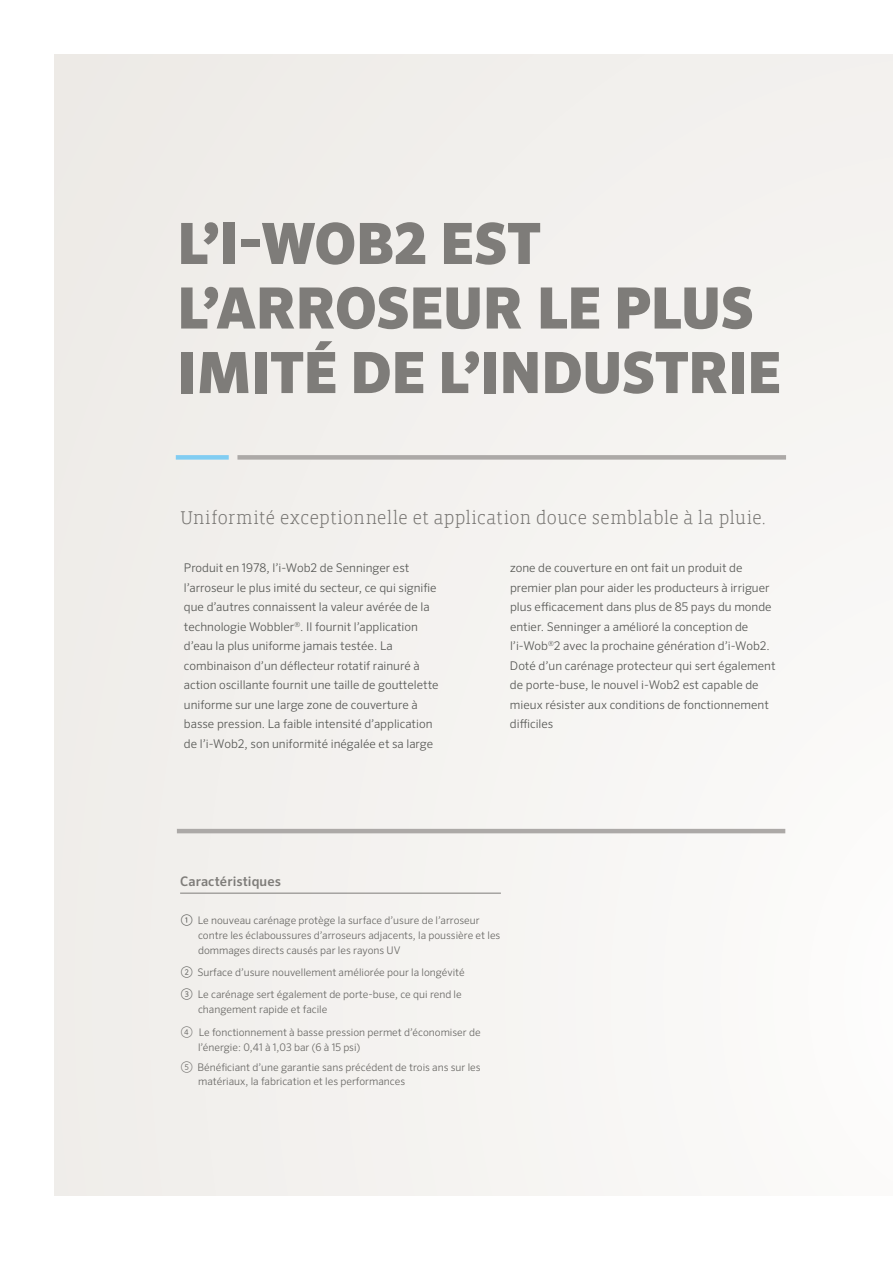
<style>
.page{position:relative;width:893px;height:1263px;background:#fff}
.page>*{position:absolute;margin:0;border:0;box-sizing:border-box;transform-origin:0 0}
.t1{font:900 57px/64.5px "Sero Pro";letter-spacing:-.01em;color:#7e7c79}
.t2{font:300 18.9px "Vista Slab";letter-spacing:-.01em;color:#777572}
.t3{font:500 13.2px "Sero Pro";letter-spacing:.01em;color:#7e7c79}
.t4{font:300 12px/19.5px "Sero Pro";color:#585956}
.t5{font:300 10.5px/15px "Sero Pro";color:#6a6966}
.s1{font-weight:400;font-size:12px;color:#585956}
.s2{font-size:12px;color:#585956}
.s3{font-size:12px}
</style>
<div class="page">
<div style="left:54px;top:54px;width:839px;height:1141px;background:#f3f1ef"></div>
<hr style="left:177px;top:829px;width:608px;height:4px;background:#aca9a7">
<div style="left:237px;top:455px;width:549px;height:5px;background:#aca9a7"></div>
<div style="left:176px;top:455px;width:53px;height:5px;background:#81cdf2"></div>
<hr style="left:180px;top:893px;width:321px;height:1px;background:#7e7c79">
<h1 class="t1" style="left:177px;top:213px;width:605px">L’I-WOB2 EST<br>L’ARROSEUR LE PLUS<br>IMITÉ DE L’INDUSTRIE</h1>
<h2 class="t2" style="left:180px;top:508px;width:587px">Uniformité exceptionnelle et application douce semblable à la pluie.</h2>
<p class="t4" style="left:184px;top:558px;width:256px">Produit en 1978, l’i-Wob2 de Senninger est l’arroseur le plus imité du secteur, ce qui signifie que d’autres connaissent la valeur avérée de la technologie Wobbler<sup>®</sup>. Il fournit l’application d’eau la plus uniforme jamais testée. La combinaison d’un déflecteur rotatif rainuré à action oscillante fournit une taille de gouttelette uniforme sur une large zone de couverture à basse pression. La faible intensité d’application de l’i-Wob2, son uniformité inégalée et sa large</p>
<p class="t4" style="left:510px;top:558px;width:267px">zone de couverture en ont fait un produit de premier plan pour aider les producteurs à irriguer plus efficacement dans plus de 85 pays du monde entier. Senninger a amélioré la conception de l’i-Wob<sup>®</sup>2 avec la prochaine génération d’i-Wob2.<br>Doté d’un carénage protecteur qui sert également de porte-buse, le nouvel i-Wob2 est capable de mieux résister aux conditions de fonctionnement difficiles</p>
<p class="t3" style="left:180px;top:873px;width:103px">Caractéristiques</p>
<p class="t5" style="left:198px;top:913px;width:304px;text-indent:-17px"><span class="s1">①</span> Le nouveau carénage protège la surface d’usure de l’arroseur contre les éclaboussures d’arroseurs adjacents, la poussière et les dommages directs causés par les rayons UV</p>
<p class="t5" style="left:181px;top:961px;width:286px;line-height:21.8px"><span class="s2">②</span> Surface d’usure nouvellement améliorée pour la longévité<br><span class="s2">③</span> Le carénage sert également de porte-buse, ce qui rend le</p>
<p class="t5" style="left:198px;top:1001px;width:131px">changement rapide et facile</p>
<p class="t5" style="left:198px;top:1025px;width:284px;text-indent:-17px"><span class="s3">④</span> Le fonctionnement à basse pression permet d’économiser de l’énergie: 0,41 à 1,03 bar (6 à 15 psi)</p>
<p class="t5" style="left:198px;top:1061px;width:284px;line-height:13.5px;text-indent:-17px"><span class="s3">⑤</span> Bénéficiant d’une garantie sans précédent de trois ans sur les matériaux, la fabrication et les performances</p>
</div>
